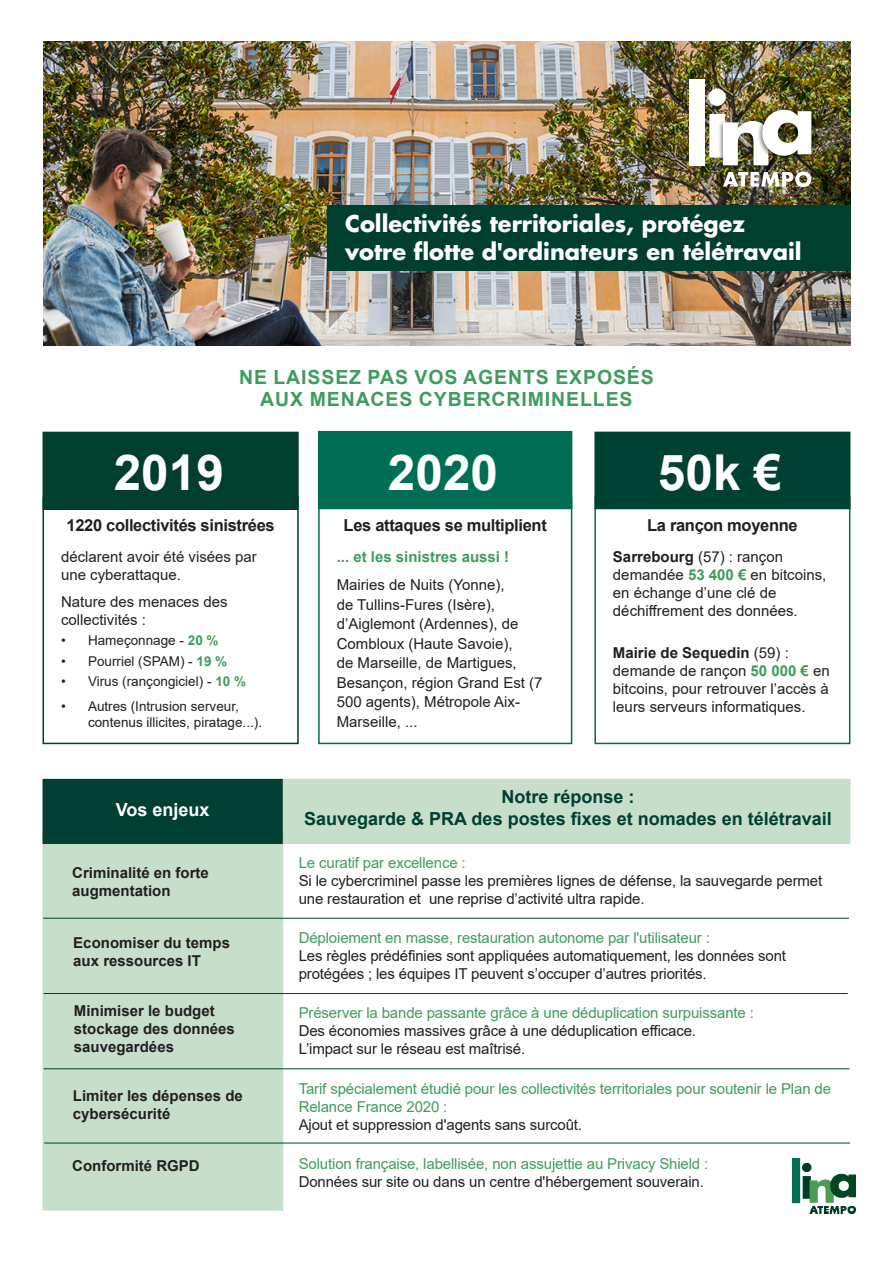
<style>
.page{position:relative;width:893px;height:1263px;background:#fff}
.page>*{position:absolute;margin:0;border:0;box-sizing:border-box;transform-origin:0 0}
.Style_de_paragraphe{font:700 49.5px "Arial";color:#fff}
.titreteletravail{font:700 22.5px/28.5px "Futura Std";color:#fff}
.titre_vert{font:700 19.5px/22.5px "Arial";letter-spacing:.045em;color:#409c5e;text-align:center}
.titre_categories{font:700 18px "Arial";color:#003f32}
.titre_categories-2{font:700 18px "Arial";color:#fff}
.gras_texte{font:700 16.5px "Arial";letter-spacing:-.02em;color:#231f20}
.texte_bloc{font:15px/18px "Arial";color:#231f20}
.liste_texte{font:15px/18px "Arial";letter-spacing:-.01em;color:#231f20}
.liste{font:15px/18px "Arial";letter-spacing:-.01em;color:#409c5e}
.bloc_gauche{font:700 15px/18px "Arial";color:#231f20}
.liste-2{font:15px "Arial";letter-spacing:-.01em;color:#231f20}
.texte_bloc-2{font:700 15px "Arial";color:#409c5e}
.t1{font:13.5px/16.2px "Arial";color:#231f20}
.s1{font-weight:700;color:#409c5e}
.s2{font-weight:700}
</style>
<div class="page">
<div style="left:318px;top:431px;width:254px;height:78px;background:#006e54"></div>
<div style="left:43px;top:432px;width:256px;height:78px;background:#003e2e"></div>
<div style="left:318px;top:497px;width:254px;height:247px;border:2px solid #006e54"></div>
<div style="left:43px;top:497px;width:256px;height:247px;border:2px solid #003f32"></div>
<div style="left:43px;top:831px;width:240px;height:379px;background:#c6deca"></div>
<div style="left:281px;top:779px;width:569px;height:65px;background:#c6deca"></div>
<img style="left:792px;top:1158px;width:63px;height:56px">
<img style="left:44px;top:42px;width:806px;height:304px">
<hr style="left:43px;top:918px;width:806px;height:1px;background:#004822">
<hr style="left:44px;top:1068px;width:805px;height:1px;background:#004822">
<hr style="left:44px;top:1143px;width:806px;height:1px;background:#004822">
<hr style="left:44px;top:993px;width:804px;height:1px;background:#004822">
<div style="left:327px;top:205px;width:523px;height:65px;background:#003e2e"></div>
<svg style="left:723px;top:171px;width:88px;height:16px"></svg>
<div style="left:689px;top:79px;width:15px;height:87px;background:#fff"></div>
<img style="left:716px;top:165px;width:56px;height:7px">
<img style="left:811px;top:106px;width:4px;height:57px">
<img style="left:708px;top:89px;width:103px;height:76px">
<div style="left:594px;top:496px;width:256px;height:248px;border:2px solid #006e54"></div>
<div style="left:594px;top:432px;width:256px;height:77px;background:#004134"></div>
<div style="left:43px;top:779px;width:240px;height:65px;background:#003f32"></div>
<p class="titreteletravail" style="left:345px;top:209px;width:458px">Collectivités territoriales, protégez votre flotte d'ordinateurs en télétravail</p>
<p class="titre_vert" style="left:239px;top:366px;width:416px">NE LAISSEZ PAS VOS AGENTS EXPOSÉS<br>AUX MENACES CYBERCRIMINELLES</p>
<p class="Style_de_paragraphe" style="left:114px;top:438px;width:112px">2019</p>
<p class="Style_de_paragraphe" style="left:388px;top:438px;width:112px">2020</p>
<p class="gras_texte" style="left:67px;top:514px;width:210px">1220 collectivités sinistrées</p>
<p class="texte_bloc" style="left:61px;top:548px;width:197px">déclarent avoir été visées par une cyberattaque.</p>
<p class="texte_bloc" style="left:61px;top:592px;width:168px">Nature des menaces des collectivités :</p>
<p class="t1" style="left:61px;top:632px;width:159px">• Hameçonnage - <span class="s1">20 %</span></p>
<p class="t1" style="left:61px;top:653px;width:168px">• Pourriel (SPAM) - <span class="s1">19 %</span></p>
<p class="t1" style="left:61px;top:673px;width:187px">• Virus (rançongiciel) - <span class="s1">10 %</span></p>
<p class="t1" style="left:88px;top:698px;width:176px;text-indent:-27px">• Autres (Intrusion serveur, contenus illicites, piratage...).</p>
<p class="gras_texte" style="left:344px;top:514px;width:205px">Les attaques se multiplient</p>
<p class="texte_bloc-2" style="left:337px;top:546px;width:174px">... et les sinistres aussi !</p>
<p class="texte_bloc" style="left:337px;top:575px;width:207px;line-height:19.5px">Mairies de Nuits (Yonne),<br>de Tullins-Fures (Isère), d’Aiglemont (Ardennes), de<br>Combloux (Haute Savoie),<br>de Marseille, de Martigues,<br>Besançon, région Grand Est (7<br>500 agents), Métropole Aix-<br>Marseille, ...</p>
<p class="Style_de_paragraphe" style="left:658px;top:438px;width:125px">50k €</p>
<p class="gras_texte" style="left:647px;top:514px;width:152px">La rançon moyenne</p>
<p class="texte_bloc" style="left:613px;top:547px;width:215px"><span class="s2">Sarrebourg</span> (57) : rançon demandée <span class="s1">53 400 €</span> en bitcoins, en échange d’une clé de déchiffrement des données.</p>
<p class="texte_bloc" style="left:613px;top:644px;width:218px"><span class="s2">Mairie de Sequedin</span> (59) : demande de rançon <span class="s1">50 000 €</span> en bitcoins, pour retrouver l’accès à leurs serveurs informatiques.</p>
<p class="titre_categories-2" style="left:116px;top:797px;width:95px">Vos enjeux</p>
<p class="bloc_gauche" style="left:72px;top:864px;width:138px">Criminalité en forte augmentation</p>
<p class="bloc_gauche" style="left:73px;top:934px;width:158px">Economiser du temps aux ressources IT</p>
<p class="bloc_gauche" style="left:74px;top:1002px;width:162px">Minimiser le budget stockage des données sauvegardées</p>
<p class="bloc_gauche" style="left:73px;top:1087px;width:172px">Limiter les dépenses de cybersécurité</p>
<p class="bloc_gauche" style="left:72px;top:1157px;width:129px">Conformité RGPD</p>
<p class="titre_categories" style="left:501px;top:784px;width:135px">Notre réponse :</p>
<p class="titre_categories" style="left:304px;top:806px;width:529px">Sauvegarde &amp; PRA des postes fixes et nomades en télétravail</p>
<p class="liste" style="left:299px;top:854px;width:169px">Le curatif par excellence :</p>
<p class="liste_texte" style="left:299px;top:872px;width:525px">Si le cybercriminel passe les premières lignes de défense, la sauvegarde permet une restauration et une reprise d’activité ultra rapide.</p>
<p class="liste" style="left:299px;top:929px;width:413px">Déploiement en masse, restauration autonome par l'utilisateur :</p>
<p class="liste_texte" style="left:299px;top:947px;width:489px">Les règles prédéfinies sont appliquées automatiquement, les données sont protégées ; les équipes IT peuvent s’occuper d’autres priorités.</p>
<p class="liste" style="left:299px;top:1004px;width:457px">Préserver la bande passante grâce à une déduplication surpuissante :</p>
<p class="liste_texte" style="left:299px;top:1022px;width:399px">Des économies massives grâce à une déduplication efficace.<br>L’impact sur le réseau est maîtrisé.</p>
<p class="liste" style="left:299px;top:1079px;width:534px">Tarif spécialement étudié pour les collectivités territoriales pour soutenir le Plan de<br>Relance France 2020 :</p>
<p class="liste_texte" style="left:299px;top:1115px;width:285px">Ajout et suppression d'agents sans surcoût.</p>
<p class="liste" style="left:299px;top:1154px;width:411px">Solution française, labellisée, non assujettie au Privacy Shield :</p>
<p class="liste-2" style="left:299px;top:1171px;width:407px">Données sur site ou dans un centre d'hébergement souverain.</p>
</div>
